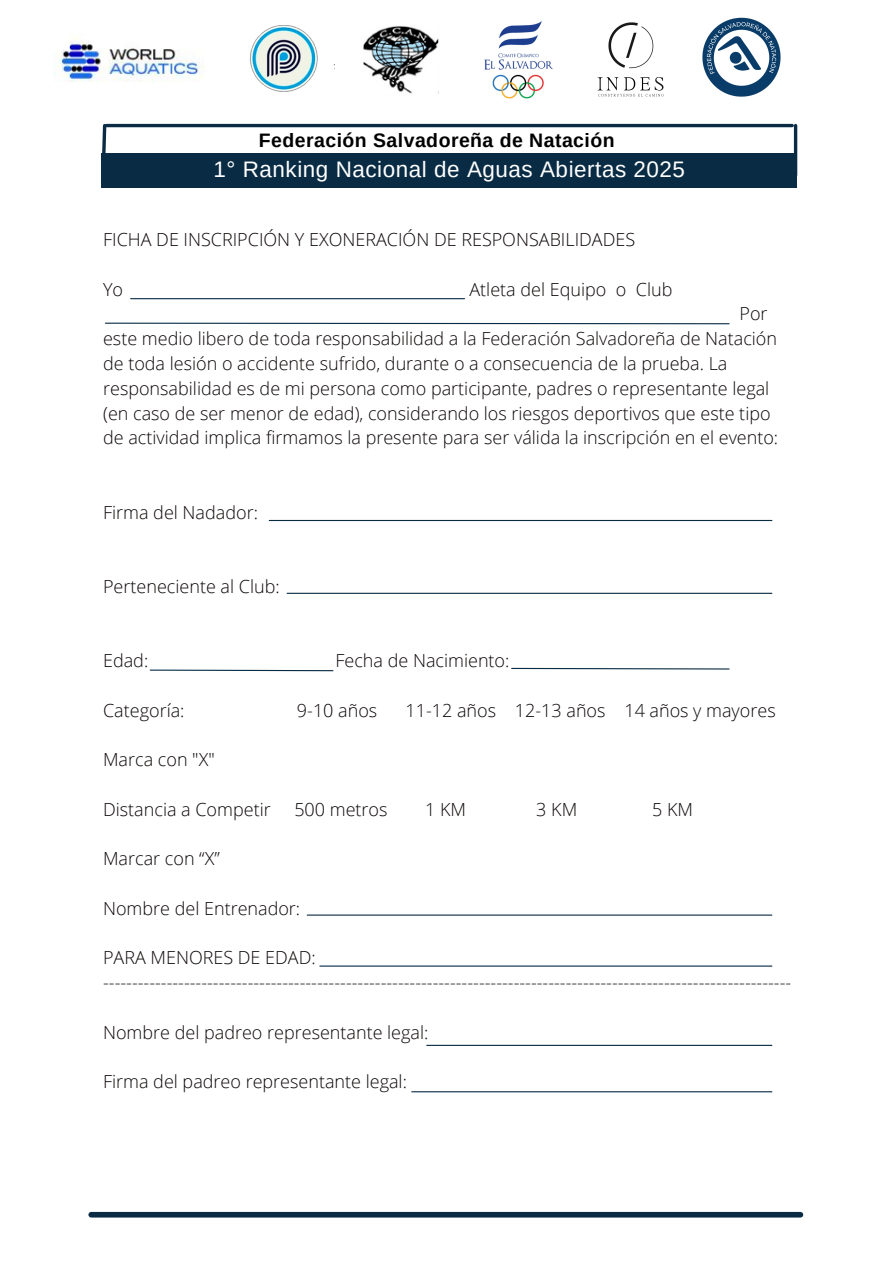
<style>
.page{position:relative;width:894px;height:1264px;background:#fff}
.page>*{position:absolute;margin:0;border:0;box-sizing:border-box;transform-origin:0 0}
.t1{font:22.5px "Arimo";letter-spacing:.025em;color:#fff}
.t2{font:700 19.5px "Arimo";letter-spacing:.025em;color:#000}
.t3{font:300 18px/24.8px "Open Sans";color:#0c0606}
</style>
<div class="page">
<div style="left:91px;top:1211px;width:709px;height:6px;background:#092b44"></div>
<hr style="left:131px;top:298px;width:333px;height:1px;background:#092b44">
<svg style="left:104px;top:322px;width:626px;height:3px"></svg>
<hr style="left:269px;top:520px;width:502px;height:1px;background:#092b44">
<hr style="left:287px;top:592px;width:484px;height:2px;background:#092b44">
<svg style="left:149px;top:669px;width:185px;height:2px"></svg>
<svg style="left:511px;top:667px;width:219px;height:3px"></svg>
<hr style="left:307px;top:914px;width:464px;height:1px;background:#092b44">
<hr style="left:320px;top:965px;width:451px;height:1px;background:#092b44">
<hr style="left:426px;top:1044px;width:345px;height:1px;background:#092b44">
<hr style="left:411px;top:1091px;width:360px;height:1px;background:#092b44">
<svg style="left:793px;top:125px;width:4px;height:28px"></svg>
<div style="left:101px;top:153px;width:696px;height:35px;background:#092b44"></div>
<hr style="left:106px;top:124px;width:686px;height:3px;background:#092b44">
<svg style="left:102px;top:123px;width:6px;height:30px"></svg>
<img style="left:597px;top:22px;width:67px;height:75px">
<img style="left:702px;top:17px;width:79px;height:80px">
<img style="left:363px;top:26px;width:76px;height:68px">
<img style="left:250px;top:25px;width:84px;height:67px">
<img style="left:54px;top:37px;width:151px;height:45px">
<img style="left:484px;top:21px;width:69px;height:78px">
<p class="t2" style="left:259px;top:129px;width:357px">Federación Salvadoreña de Natación</p>
<p class="t1" style="left:213px;top:157px;width:473px">1° Ranking Nacional de Aguas Abiertas 2025</p>
<p class="t3" style="left:103px;top:227px;width:533px">FICHA DE INSCRIPCIÓN Y EXONERACIÓN DE RESPONSABILIDADES</p>
<p class="t3" style="left:103px;top:276px;width:22px">Yo</p>
<p class="t3" style="left:469px;top:276px;width:204px">Atleta del Equipo o Club</p>
<p class="t3" style="left:103px;top:301px;width:676px;text-indent:636px">Por este medio libero de toda responsabilidad a la Federación Salvadoreña de Natación de toda lesión o accidente sufrido, durante o a consecuencia de la prueba. La responsabilidad es de mi persona como participante, padres o representante legal (en caso de ser menor de edad), considerando los riesgos deportivos que este tipo de actividad implica firmamos la presente para ser válida la inscripción en el evento:</p>
<p class="t3" style="left:103px;top:499px;width:156px">Firma del Nadador:</p>
<p class="t3" style="left:103px;top:573px;width:178px">Perteneciente al Club:</p>
<p class="t3" style="left:103px;top:647px;width:47px">Edad:</p>
<p class="t3" style="left:335px;top:647px;width:175px">Fecha de Nacimiento:</p>
<p class="t3" style="left:103px;top:697px;width:83px">Categoría:</p>
<p class="t3" style="left:297px;top:697px;width:82px">9-10 años</p>
<p class="t3" style="left:405px;top:697px;width:371px">11-12 años 12-13 años 14 años y mayores</p>
<p class="t3" style="left:103px;top:746px;width:113px">Marca con "X"</p>
<p class="t3" style="left:103px;top:796px;width:169px">Distancia a Competir</p>
<p class="t3" style="left:294px;top:796px;width:95px">500 metros</p>
<p class="t3" style="left:425px;top:796px;width:42px">1 KM</p>
<p class="t3" style="left:536px;top:796px;width:42px">3 KM</p>
<p class="t3" style="left:652px;top:796px;width:42px">5 KM</p>
<h3 class="t3" style="left:103px;top:845px;width:118px">Marcar con “X”</h3>
<p class="t3" style="left:103px;top:895px;width:198px">Nombre del Entrenador:</p>
<h1 class="t3" style="left:103px;top:944px;width:689px">PARA MENORES DE EDAD: -----------------------------------------------------------------------------------------------------------------------</h1>
<h2 class="t3" style="left:103px;top:1019px;width:327px">Nombre del padreo representante legal:</h2>
<p class="t3" style="left:103px;top:1068px;width:305px">Firma del padreo representante legal:</p>
</div>
